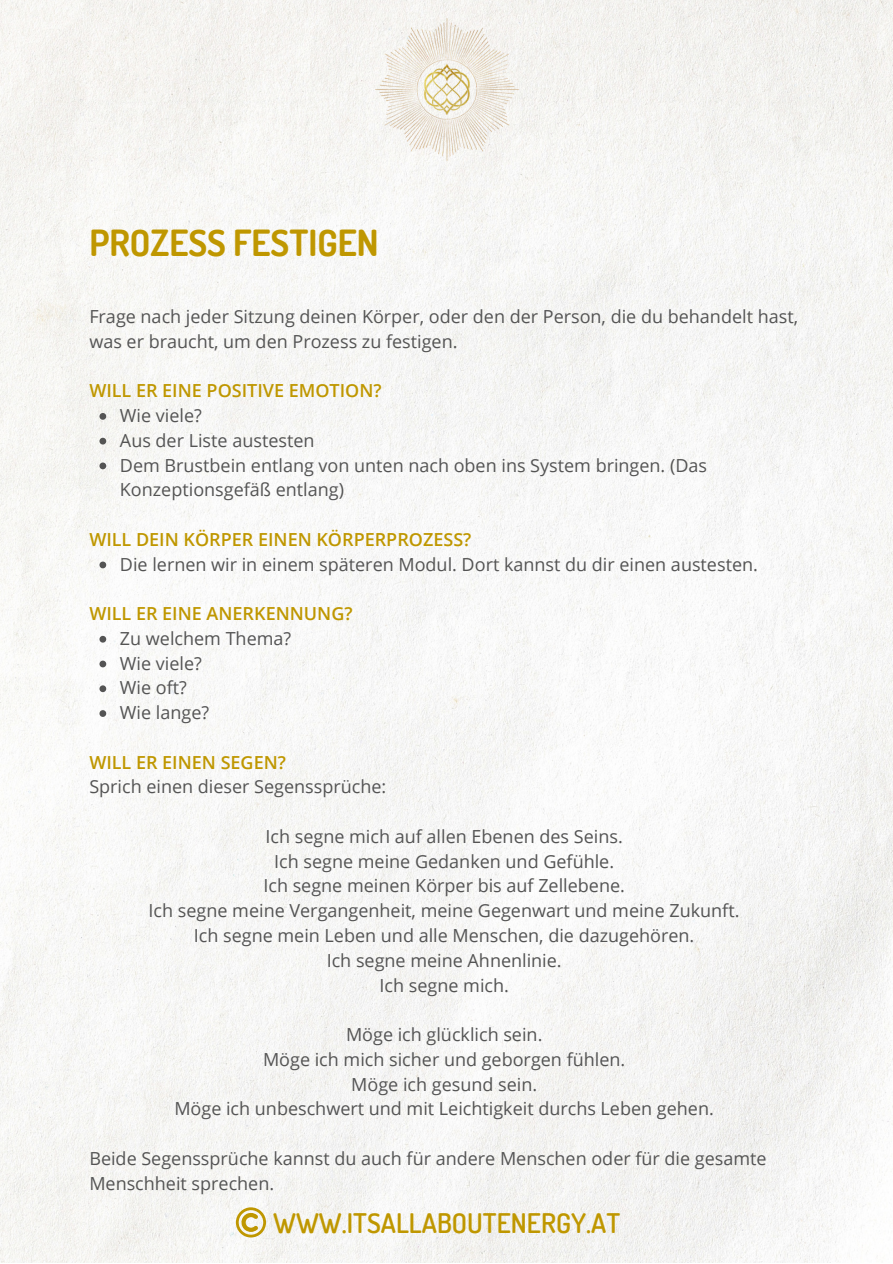
<style>
.page{position:relative;width:893px;height:1264px;background:#fff}
.page>*{position:absolute;margin:0;border:0;box-sizing:border-box;transform-origin:0 0}
.t1{font:700 36px "Dosis";color:#bf9700}
.t2{font:600 27px "Dosis";color:#bf9700}
.t3{font:18px/24.8px "Open Sans";color:#545454}
.t4{font:600 18px "Open Sans";color:#bf9700}
</style>
<div class="page">
<img style="left:0;top:0;width:892px;height:1262px">
<img style="left:357px;top:0;width:179px;height:179px">
<svg style="left:236px;top:1207px;width:30px;height:30px"></svg>
<svg style="left:99px;top:413px;width:7px;height:7px"></svg>
<svg style="left:99px;top:438px;width:7px;height:6px"></svg>
<svg style="left:99px;top:462px;width:7px;height:7px"></svg>
<svg style="left:99px;top:561px;width:7px;height:7px"></svg>
<svg style="left:99px;top:636px;width:7px;height:6px"></svg>
<svg style="left:99px;top:660px;width:7px;height:7px"></svg>
<svg style="left:99px;top:685px;width:7px;height:7px"></svg>
<svg style="left:99px;top:710px;width:7px;height:7px"></svg>
<h2 class="t1" style="left:89px;top:219px;width:291px">PROZESS FESTIGEN</h2>
<p class="t3" style="left:89px;top:303px;width:710px">Frage nach jeder Sitzung deinen Körper, oder den der Person, die du behandelt hast, was er braucht, um den Prozess zu festigen.</p>
<p class="t4" style="left:89px;top:378px;width:294px">WILL ER EINE POSITIVE EMOTION?</p>
<p class="t3" style="left:120px;top:402px;width:588px">Wie viele?<br>Aus der Liste austesten<br>Dem Brustbein entlang von unten nach oben ins System bringen. (Das<br>Konzeptionsgefäß entlang)</p>
<p class="t4" style="left:89px;top:526px;width:383px">WILL DEIN KÖRPER EINEN KÖRPERPROZESS?</p>
<p class="t3" style="left:120px;top:551px;width:639px">Die lernen wir in einem späteren Modul. Dort kannst du dir einen austesten.</p>
<p class="t4" style="left:89px;top:601px;width:265px">WILL ER EINE ANERKENNUNG?</p>
<p class="t3" style="left:120px;top:625px;width:173px">Zu welchem Thema?<br>Wie viele?<br>Wie oft?<br>Wie lange?</p>
<p class="t4" style="left:89px;top:749px;width:198px">WILL ER EINEN SEGEN?</p>
<p class="t3" style="left:89px;top:774px;width:298px">Sprich einen dieser Segenssprüche:</p>
<p class="t3" style="left:149px;top:823px;width:592px;text-align:center">Ich segne mich auf allen Ebenen des Seins.<br>Ich segne meine Gedanken und Gefühle.<br>Ich segne meinen Körper bis auf Zellebene.<br>Ich segne meine Vergangenheit, meine Gegenwart und meine Zukunft.<br>Ich segne mein Leben und alle Menschen, die dazugehören.<br>Ich segne meine Ahnenlinie.<br>Ich segne mich.</p>
<p class="t3" style="left:174px;top:1021px;width:541px;text-align:center">Möge ich glücklich sein.<br>Möge ich mich sicher und geborgen fühlen.<br>Möge ich gesund sein.<br>Möge ich unbeschwert und mit Leichtigkeit durchs Leben gehen.</p>
<p class="t3" style="left:89px;top:1145px;width:678px">Beide Segenssprüche kannst du auch für andere Menschen oder für die gesamte<br>Menschheit sprechen.</p>
<h1 class="t2" style="left:273px;top:1205px;width:349px">WWW.ITSALLABOUTENERGY.AT</h1>
</div>
